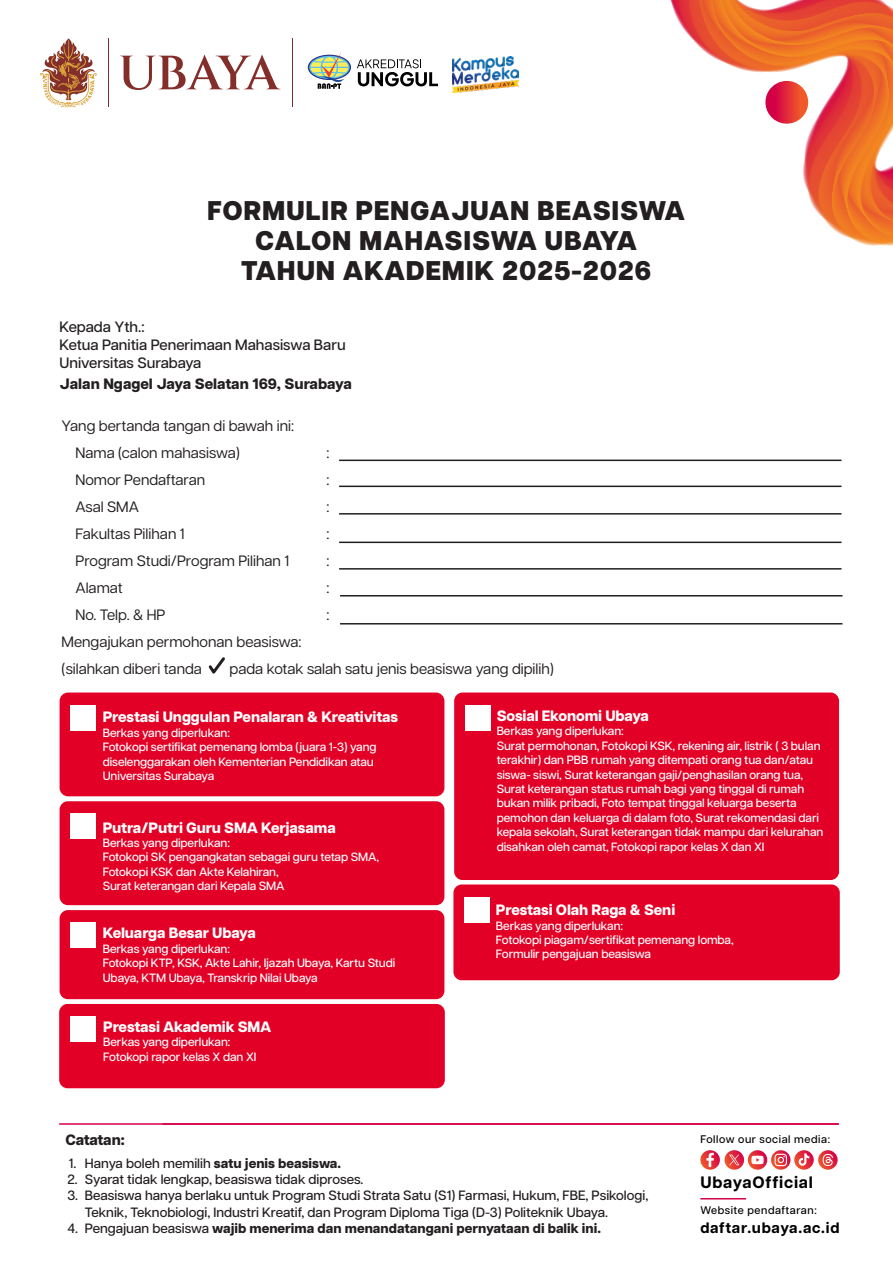
<style>
.page{position:relative;width:893px;height:1263px;background:#fff}
.page>*{position:absolute;margin:0;border:0;box-sizing:border-box;transform-origin:0 0}
.t1{font:800 27px/30px "Articulat CF";letter-spacing:.025em;color:#231f20;text-align:center}
.t2{font:700 16.5px "Articulat CF";letter-spacing:.05em;color:#000}
.t3{font:700 15.15px "Articulat CF";letter-spacing:.05em;color:#000}
.t4{font:15px/27px "Articulat CF";color:#231f20}
.t5{font:800 15px "Articulat CF";letter-spacing:-.01em;color:#fff}
.t6{font:500 15px/18px "Articulat CF";color:#231f20}
.t7{font:800 15px "Articulat CF";color:#231f20}
.t8{font:500 13.5px/16.2px "Articulat CF";color:#231f20}
.t9{font:500 12px/14.4px "Articulat CF";letter-spacing:-.01em;color:#fff}
.t10{font:500 10.95px "Articulat CF";letter-spacing:.05em;color:#000}
.s1{font-weight:800}
</style>
<div class="page">
<hr style="left:339px;top:460px;width:502px;height:1px;background:#231f20">
<hr style="left:339px;top:486px;width:502px;height:1px;background:#231f20">
<hr style="left:339px;top:513px;width:502px;height:2px;background:#231f20">
<hr style="left:339px;top:542px;width:502px;height:1px;background:#231f20">
<hr style="left:339px;top:568px;width:502px;height:2px;background:#231f20">
<hr style="left:340px;top:595px;width:502px;height:1px;background:#231f20">
<hr style="left:340px;top:623px;width:502px;height:1px;background:#231f20">
<svg style="left:208px;top:657px;width:17px;height:17px"></svg>
<div style="left:60px;top:692px;width:384px;height:104px;background:#e20026;border-radius:9px"></div>
<div style="left:70px;top:705px;width:26px;height:25px;background:#fff"></div>
<div style="left:59px;top:1004px;width:386px;height:84px;background:#e20026;border-radius:8px"></div>
<div style="left:70px;top:1016px;width:25px;height:26px;background:#fff"></div>
<div style="left:453px;top:884px;width:387px;height:96px;background:#e20026;border-radius:8px"></div>
<div style="left:464px;top:897px;width:26px;height:25px;background:#fff"></div>
<div style="left:454px;top:692px;width:385px;height:188px;background:#e20026;border-radius:8px"></div>
<div style="left:465px;top:705px;width:25px;height:25px;background:#fff"></div>
<div style="left:60px;top:801px;width:384px;height:104px;background:#e20026;border-radius:8px"></div>
<div style="left:70px;top:814px;width:26px;height:25px;background:#fff"></div>
<div style="left:60px;top:910px;width:384px;height:89px;background:#e20026;border-radius:8px"></div>
<div style="left:70px;top:922px;width:26px;height:26px;background:#fff"></div>
<hr style="left:59px;top:1123px;width:780px;height:2px;background:#d40047">
<hr style="left:700px;top:1198px;width:46px;height:1px;background:#d40047">
<svg style="left:700px;top:1150px;width:138px;height:20px"></svg>
<svg style="left:670px;top:0;width:223px;height:246px"></svg>
<img style="left:452px;top:57px;width:67px;height:35px">
<svg style="left:120px;top:55px;width:160px;height:35px"></svg>
<hr style="left:108px;top:39px;width:1px;height:68px;background:#832e2a">
<hr style="left:292px;top:39px;width:1px;height:68px;background:#832e2a">
<svg style="left:40px;top:38px;width:57px;height:69px"></svg>
<svg style="left:308px;top:55px;width:43px;height:25px"></svg>
<svg style="left:309px;top:56px;width:41px;height:23px"></svg>
<svg style="left:311px;top:52px;width:37px;height:37px"></svg>
<svg style="left:357px;top:59px;width:81px;height:27px"></svg>
<h1 class="t1" style="left:207px;top:195px;width:479px">FORMULIR PENGAJUAN BEASISWA<br>CALON MAHASISWA UBAYA<br>TAHUN AKADEMIK 2025-2026</h1>
<p class="t6" style="left:60px;top:317px;width:288px">Kepada Yth.:<br>Ketua Panitia Penerimaan Mahasiswa Baru<br>Universitas Surabaya</p>
<p class="t7" style="left:60px;top:373px;width:294px">Jalan Ngagel Jaya Selatan 169, Surabaya</p>
<p class="t4" style="left:75px;top:411px;width:220px;text-indent:-14px">Yang bertanda tangan di bawah ini:<br>Nama (calon mahasiswa)</p>
<p class="t4" style="left:326px;top:438px;width:4px">:</p>
<p class="t4" style="left:75px;top:465px;width:131px">Nomor Pendaftaran</p>
<p class="t4" style="left:326px;top:465px;width:4px">:</p>
<p class="t4" style="left:75px;top:492px;width:65px">Asal SMA</p>
<p class="t4" style="left:326px;top:492px;width:4px">:</p>
<p class="t4" style="left:75px;top:519px;width:111px">Fakultas Pilihan 1</p>
<p class="t4" style="left:326px;top:519px;width:4px">:</p>
<p class="t4" style="left:75px;top:546px;width:215px">Program Studi/Program Pilihan 1</p>
<p class="t4" style="left:326px;top:546px;width:4px">:</p>
<p class="t4" style="left:75px;top:573px;width:49px">Alamat</p>
<p class="t4" style="left:326px;top:573px;width:4px">:</p>
<p class="t4" style="left:75px;top:600px;width:92px">No. Telp. &amp; HP</p>
<p class="t4" style="left:326px;top:600px;width:4px">:</p>
<p class="t4" style="left:62px;top:627px;width:241px">Mengajukan permohonan beasiswa: (silahkan diberi tanda</p>
<p class="t4" style="left:230px;top:654px;width:326px">pada kotak salah satu jenis beasiswa yang dipilih)</p>
<p class="t5" style="left:103px;top:706px;width:297px">Prestasi Unggulan Penalaran &amp; Kreativitas</p>
<p class="t9" style="left:103px;top:725px;width:275px">Berkas yang diperlukan:<br>Fotokopi sertifikat pemenang lomba (juara 1-3) yang diselenggarakan oleh Kementerian Pendidikan atau Universitas Surabaya</p>
<p class="t5" style="left:497px;top:705px;width:154px">Sosial Ekonomi Ubaya</p>
<p class="t9" style="left:497px;top:723px;width:328px">Berkas yang diperlukan:<br>Surat permohonan, Fotokopi KSK, rekening air, listrik ( 3 bulan terakhir) dan PBB rumah yang ditempati orang tua dan/atau siswa- siswi, Surat keterangan gaji/penghasilan orang tua, Surat keterangan status rumah bagi yang tinggal di rumah bukan milik pribadi, Foto tempat tinggal keluarga beserta pemohon dan keluarga di dalam foto, Surat rekomendasi dari kepala sekolah, Surat keterangan tidak mampu dari kelurahan disahkan oleh camat, Fotokopi rapor kelas X dan XI</p>
<p class="t5" style="left:103px;top:816px;width:235px">Putra/Putri Guru SMA Kerjasama</p>
<p class="t9" style="left:103px;top:835px;width:278px">Berkas yang diperlukan:<br>Fotokopi SK pengangkatan sebagai guru tetap SMA, Fotokopi KSK dan Akte Kelahiran,<br>Surat keterangan dari Kepala SMA</p>
<p class="t5" style="left:103px;top:922px;width:154px">Keluarga Besar Ubaya</p>
<p class="t9" style="left:103px;top:941px;width:294px">Berkas yang diperlukan:<br>Fotokopi KTP, KSK, Akte Lahir, Ijazah Ubaya, Kartu Studi<br>Ubaya, KTM Ubaya, Transkrip Nilai Ubaya</p>
<p class="t5" style="left:496px;top:899px;width:181px">Prestasi Olah Raga &amp; Seni</p>
<p class="t9" style="left:496px;top:917px;width:239px">Berkas yang diperlukan:<br>Fotokopi piagam/sertifikat pemenang lomba,<br>Formulir pengajuan beasiswa</p>
<p class="t5" style="left:103px;top:1015px;width:170px">Prestasi Akademik SMA</p>
<p class="t9" style="left:103px;top:1034px;width:155px">Berkas yang diperlukan:<br>Fotokopi rapor kelas X dan XI</p>
<p class="t7" style="left:65px;top:1128px;width:61px">Catatan:</p>
<p class="t8" style="left:85px;top:1154px;width:565px">Hanya boleh memilih <span class="s1">satu jenis beasiswa.<br></span>Syarat tidak lengkap, beasiswa tidak diproses.<br>Beasiswa hanya berlaku untuk Program Studi Strata Satu (S1) Farmasi, Hukum, FBE, Psikologi, Teknik, Teknobiologi, Industri Kreatif, dan Program Diploma Tiga (D-3) Politeknik Ubaya.<br>Pengajuan beasiswa <span class="s1">wajib menerima dan menandatangani pernyataan di balik ini.</span></p>
<p class="t8" style="left:67px;top:1154px;width:12px;text-align:justify">1.<br>2.<br>3.</p>
<p class="t8" style="left:67px;top:1219px;width:12px">4.</p>
<p class="t10" style="left:700px;top:1131px;width:131px">Follow our social media:</p>
<h2 class="t2" style="left:700px;top:1169px;width:114px">UbayaOfficial</h2>
<p class="t10" style="left:700px;top:1202px;width:118px">Website pendaftaran:</p>
<p class="t3" style="left:700px;top:1216px;width:141px">daftar.ubaya.ac.id</p>
</div>
